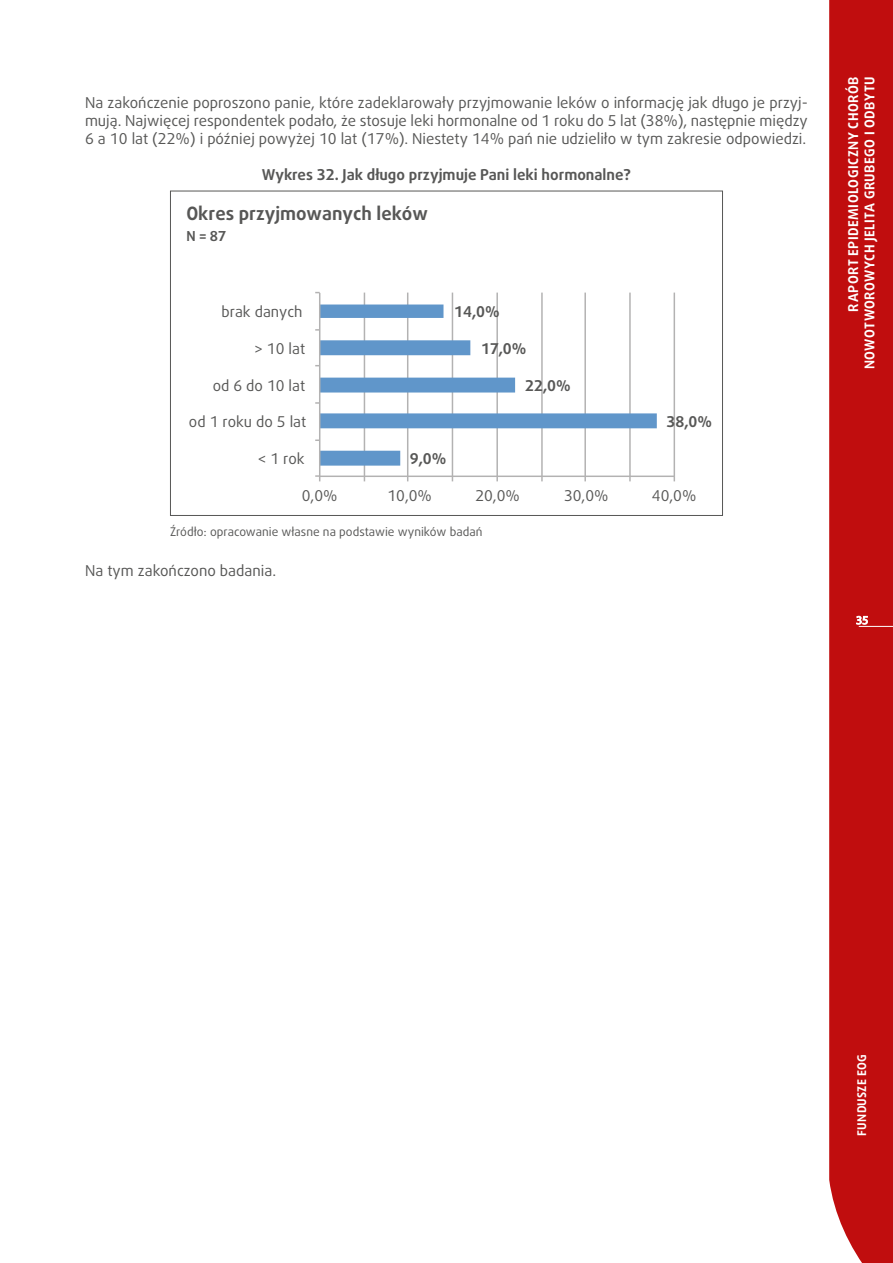
<style>
.page{position:relative;width:893px;height:1263px;background:#fff}
.page>*{position:absolute;margin:0;border:0;box-sizing:border-box;transform-origin:0 0}
.t1{font:700 18.3px "Daxline Pro";color:#575756}
.t2{font:15px/18px "Daxline Pro";color:#575756;text-align:justify}
.t3{font:700 15px "Daxline Pro";color:#575756}
.t4{font:14.85px "Daxline Pro";color:#575756}
.t5{font:700 14.85px "Daxline Pro";color:#575756}
.t6{font:700 13.8px "Daxline Pro";color:#575756}
.t7{font:700 13.5px/16.2px "Daxline Pro";letter-spacing:.035em;color:#fff;text-align:right}
.t8{font:12px "Daxline Pro";color:#575756}
.t9{font:700 12px "Daxline Pro";letter-spacing:.015em;color:#fff}
</style>
<div class="page">
<div style="left:829px;top:0;width:64px;height:1263px;background:#c00d0e"></div>
<svg style="left:856px;top:616px;width:12px;height:9px"></svg>
<hr style="left:859px;top:626px;width:34px;height:1px;background:#fff">
<hr style="left:364px;top:293px;width:1px;height:183px;background:#b3b2b2">
<hr style="left:407px;top:293px;width:1px;height:183px;background:#b3b2b2">
<hr style="left:452px;top:293px;width:1px;height:183px;background:#b3b2b2">
<hr style="left:496px;top:293px;width:2px;height:183px;background:#b3b2b2">
<hr style="left:541px;top:293px;width:2px;height:183px;background:#b3b2b2">
<hr style="left:584px;top:293px;width:2px;height:183px;background:#b3b2b2">
<hr style="left:629px;top:293px;width:2px;height:183px;background:#b3b2b2">
<hr style="left:674px;top:293px;width:1px;height:183px;background:#b3b2b2">
<svg style="left:320px;top:304px;width:337px;height:162px"></svg>
<hr style="left:320px;top:476px;width:354px;height:1px;background:#b3b2b2">
<hr style="left:319px;top:293px;width:1px;height:183px;background:#b3b2b2">
<svg style="left:315px;top:475px;width:5px;height:6px"></svg>
<p class="t2" style="left:85px;top:94px;width:724px">Na zakończenie poproszono panie, które zadeklarowały przyjmowanie leków o informację jak długo je przyj&shy;mują. Najwięcej respondentek podało, że stosuje leki hormonalne od 1 roku do 5 lat (38%), następnie między 6 a 10 lat (22%) i później powyżej 10 lat (17%). Niestety 14% pań nie udzieliło w tym zakresie odpowiedzi.</p>
<p class="t3" style="left:262px;top:165px;width:371px">Wykres 32. Jak długo przyjmuje Pani leki hormonalne?</p>
<p class="t1" style="left:186px;top:201px;width:243px">Okres przyjmowanych leków</p>
<p class="t6" style="left:186px;top:227px;width:42px">N = 87</p>
<p class="t4" style="left:222px;top:302px;width:83px">brak danych</p>
<p class="t5" style="left:454px;top:302px;width:47px">14,0%</p>
<p class="t4" style="left:254px;top:339px;width:52px">&gt; 10 lat</p>
<p class="t5" style="left:481px;top:339px;width:47px">17,0%</p>
<p class="t4" style="left:213px;top:375px;width:94px">od 6 do 10 lat</p>
<p class="t5" style="left:525px;top:375px;width:47px">22,0%</p>
<p class="t4" style="left:189px;top:412px;width:119px">od 1 roku do 5 lat</p>
<p class="t4" style="left:258px;top:449px;width:48px">&lt; 1 rok</p>
<p class="t5" style="left:410px;top:449px;width:38px">9,0%</p>
<p class="t5" style="left:666px;top:412px;width:47px">38,0%</p>
<p class="t4" style="left:302px;top:486px;width:37px">0,0%</p>
<p class="t4" style="left:387px;top:486px;width:46px">10,0%</p>
<p class="t4" style="left:475px;top:486px;width:46px">20,0%</p>
<p class="t4" style="left:564px;top:486px;width:46px">30,0%</p>
<p class="t4" style="left:652px;top:486px;width:46px">40,0%</p>
<p class="t8" style="left:170px;top:523px;width:314px">Źródło: opracowanie własne na podstawie wyników badań</p>
<p class="t2" style="left:85px;top:562px;width:193px">Na tym zakończono badania.</p>
<p class="t7" style="left:845px;top:369px;width:294px;rotate:-90deg">RAPORT EPIDEMIOLOGICZNY CHORÓB<br>NOWOTWOROWYCH JELITA GRUBEGO I ODBYTU</p>
<p class="t9" style="left:854px;top:1136px;width:83px;rotate:-90deg">FUNDUSZE EOG</p>
</div>
